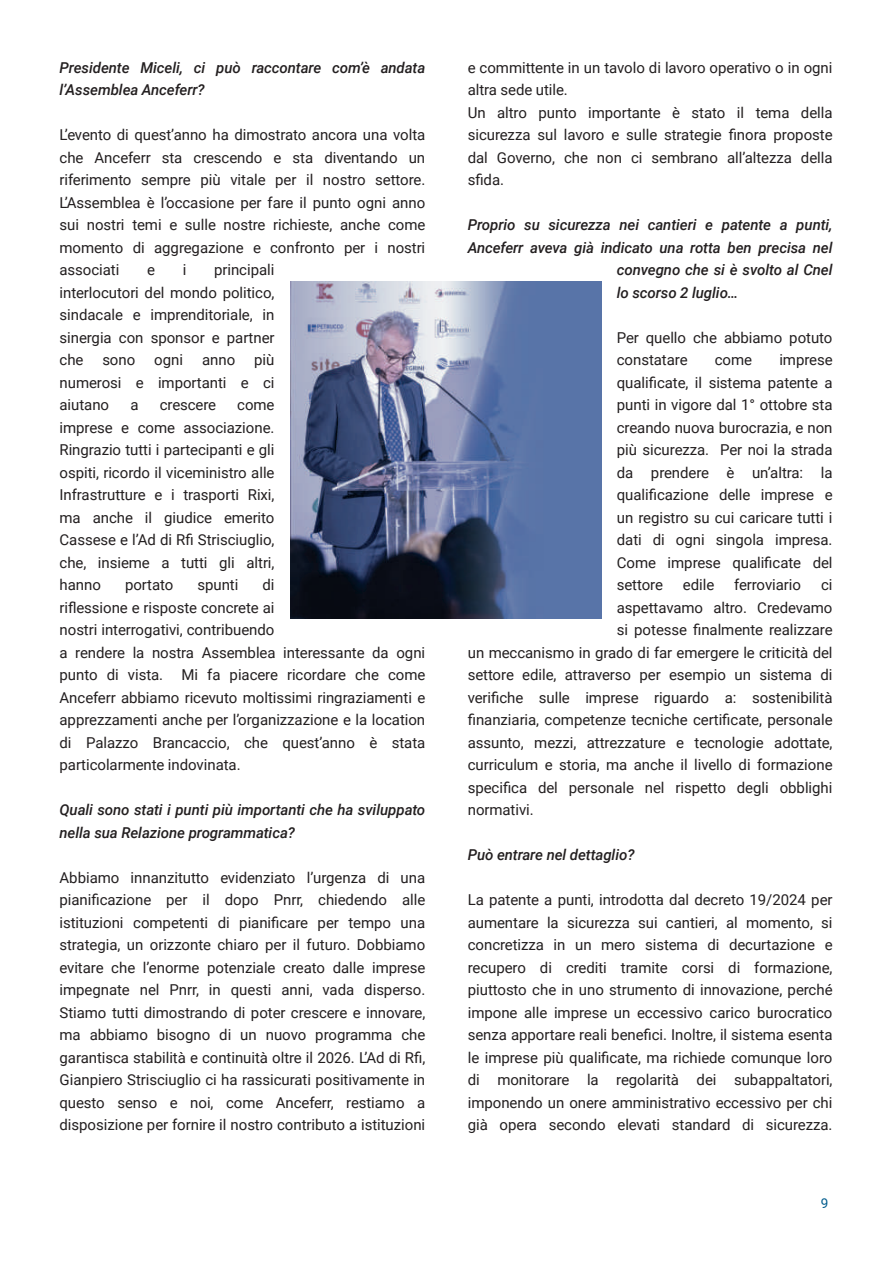
<style>
.page{position:relative;width:893px;height:1263px;background:#fff}
.page>*{position:absolute;margin:0;border:0;box-sizing:border-box;transform-origin:0 0}
.t1{font:15px/22.5px "Roboto";letter-spacing:-.005em;color:#231f20;text-align:justify}
.t2{font:italic 500 15px/22.5px "Roboto";letter-spacing:-.005em;color:#231f20}
.t3{font:13.5px "Roboto";color:#015c8d}
</style>
<div class="page">
<img style="left:291px;top:282px;width:310px;height:337px">
<p class="t2" style="left:60px;top:56px;width:367px">Presidente Miceli, ci può raccontare com’è andata l’Assemblea Anceferr?</p>
<p class="t1" style="left:60px;top:124px;width:367px">L’evento di quest’anno ha dimostrato ancora una volta che Anceferr sta crescendo e sta diventando un riferimento sempre più vitale per il nostro settore.<br>L’Assemblea è l’occasione per fare il punto ogni anno sui nostri temi e sulle nostre richieste, anche come momento di aggregazione e confronto per i nostri associati</p>
<p class="t1" style="left:60px;top:259px;width:216px;text-indent:155px">principali interlocutori del mondo politico, sindacale e imprenditoriale, in sinergia con sponsor e partner che</p>
<p class="t1" style="left:147px;top:259px;width:9px">e</p>
<p class="t1" style="left:183px;top:259px;width:5px">i</p>
<p class="t1" style="left:60px;top:349px;width:216px;text-indent:195px">più numerosi e importanti e ci aiutano</p>
<p class="t1" style="left:102px;top:349px;width:34px">sono</p>
<p class="t1" style="left:154px;top:349px;width:30px">ogni</p>
<p class="t1" style="left:202px;top:349px;width:35px">anno</p>
<p class="t1" style="left:60px;top:394px;width:217px;text-indent:178px">come imprese e come associazione.<br>Ringrazio tutti i partecipanti e gli ospiti, ricordo il viceministro alle Infrastrutture e i trasporti Rixi, ma anche il giudice emerito Cassese e l’Ad di Rfi Strisciuglio, che, insieme a tutti gli altri, hanno</p>
<p class="t1" style="left:130px;top:394px;width:10px">a</p>
<p class="t1" style="left:160px;top:394px;width:58px">crescere</p>
<p class="t1" style="left:60px;top:574px;width:367px;text-align:left;text-indent:203px">di<br>riflessione e risposte concrete ai<br>nostri interrogativi, contribuendo<br>a rendere la nostra Assemblea interessante da ogni punto di vista. Mi fa piacere ricordare che come Anceferr abbiamo ricevuto moltissimi ringraziamenti e apprezzamenti anche per l’organizzazione e la location di Palazzo Brancaccio, che quest’anno è stata particolarmente indovinata.</p>
<p class="t2" style="left:60px;top:799px;width:367px">Quali sono stati i punti più importanti che ha sviluppato nella sua Relazione programmatica?</p>
<p class="t1" style="left:60px;top:866px;width:367px">Abbiamo innanzitutto evidenziato l’urgenza di una pianificazione per il dopo Pnrr, chiedendo alle istituzioni competenti di pianificare per tempo una strategia, un orizzonte chiaro per il futuro. Dobbiamo evitare che l’enorme potenziale creato dalle imprese impegnate nel Pnrr, in questi anni, vada disperso.<br>Stiamo tutti dimostrando di poter crescere e innovare, ma abbiamo bisogno di un nuovo programma che garantisca stabilità e continuità oltre il 2026. L’Ad di Rfi, Gianpiero Strisciuglio ci ha rassicurati positivamente in questo senso e noi, come Anceferr, restiamo a disposizione per fornire il nostro contributo a istituzioni</p>
<p class="t1" style="left:125px;top:574px;width:50px">portato</p>
<p class="t1" style="left:197px;top:574px;width:42px">spunti</p>
<p class="t1" style="left:468px;top:56px;width:366px;text-align:left">e committente in un tavolo di lavoro operativo o in ogni altra sede utile.<br>Un altro punto importante è stato il tema della sicurezza sul lavoro e sulle strategie finora proposte dal Governo, che non ci sembrano all’altezza della sfida.</p>
<p class="t2" style="left:468px;top:214px;width:366px">Proprio su sicurezza nei cantieri e patente a punti,</p>
<p class="t2" style="left:468px;top:236px;width:366px">Anceferr aveva già indicato una rotta ben precisa nel</p>
<p class="t2" style="left:617px;top:259px;width:217px">convegno che si è svolto al Cnel</p>
<p class="t2" style="left:617px;top:281px;width:123px">lo scorso 2 luglio…</p>
<p class="t1" style="left:617px;top:326px;width:217px">Per quello che abbiamo potuto constatare</p>
<p class="t1" style="left:617px;top:349px;width:217px;text-indent:163px">imprese qualificate, il sistema patente a punti in vigore dal 1° ottobre sta creando nuova burocrazia, e non più sicurezza. Per noi la strada da prendere è un’altra: la qualificazione delle imprese e un registro su cui caricare tutti i dati di ogni singola impresa.<br>Come imprese qualificate del settore</p>
<p class="t1" style="left:715px;top:349px;width:39px">come</p>
<p class="t1" style="left:683px;top:574px;width:33px">edile</p>
<p class="t1" style="left:734px;top:574px;width:68px">ferroviario</p>
<p class="t1" style="left:821px;top:574px;width:13px">ci</p>
<p class="t1" style="left:617px;top:596px;width:217px">aspettavamo altro. Credevamo</p>
<p class="t1" style="left:617px;top:619px;width:217px">si potesse finalmente realizzare</p>
<p class="t1" style="left:468px;top:641px;width:366px">un meccanismo in grado di far emergere le criticità del</p>
<p class="t1" style="left:468px;top:664px;width:366px">settore edile, attraverso per esempio un sistema di</p>
<p class="t1" style="left:468px;top:686px;width:366px">verifiche sulle imprese riguardo a: sostenibilità</p>
<p class="t1" style="left:468px;top:709px;width:366px">finanziaria, competenze tecniche certificate, personale</p>
<p class="t1" style="left:468px;top:731px;width:366px">assunto, mezzi, attrezzature e tecnologie adottate,</p>
<p class="t1" style="left:468px;top:754px;width:366px">curriculum e storia, ma anche il livello di formazione</p>
<p class="t1" style="left:468px;top:776px;width:366px">specifica del personale nel rispetto degli obblighi</p>
<p class="t1" style="left:468px;top:799px;width:68px">normativi.</p>
<p class="t2" style="left:468px;top:844px;width:168px">Può entrare nel dettaglio?</p>
<p class="t1" style="left:468px;top:889px;width:366px">La patente a punti, introdotta dal decreto 19/2024 per aumentare la sicurezza sui cantieri, al momento, si concretizza in un mero sistema di decurtazione e recupero di crediti tramite corsi di formazione, piuttosto che in uno strumento di innovazione, perché impone alle imprese un eccessivo carico burocratico senza apportare reali benefici. Inoltre, il sistema esenta le imprese più qualificate, ma richiede comunque loro di monitorare la regolarità dei subappaltatori, imponendo un onere amministrativo eccessivo per chi già opera secondo elevati standard di sicurezza.</p>
<p class="t3" style="left:821px;top:1196px;width:9px">9</p>
</div>
